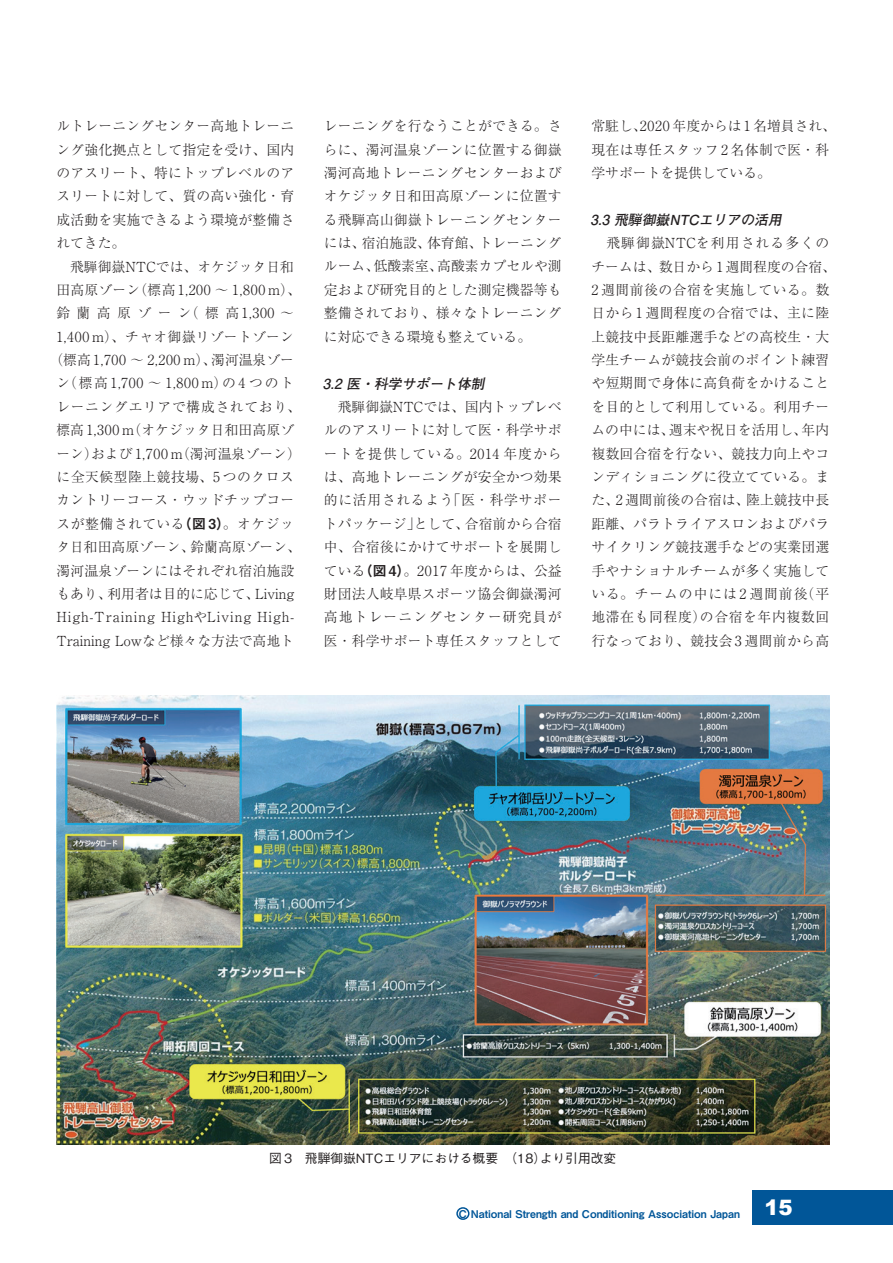
<style>
.page{position:relative;width:893px;height:1263px;background:#fff}
.page>*{position:absolute;margin:0;border:0;box-sizing:border-box;transform-origin:0 0}
.t1{font:300 13.8px/23.4px "Ryumin Pro";letter-spacing:.015em;color:#231f20;text-align:justify}
.t2{font:300 13.8px "Ryumin Pro";letter-spacing:.07em;color:#231f20}
.t3{font:italic 700 13.8px "Futo Go B101 Pro";color:#231f20}
.t4{font:300 13.8px "Ryumin Pro";letter-spacing:.05em;color:#231f20}
.t5{font:300 13.8px "Ryumin Pro";letter-spacing:.035em;color:#231f20}
.t6{font:300 13.8px "Ryumin Pro";letter-spacing:.045em;color:#231f20}
.t7{font:300 13.8px "Ryumin Pro";letter-spacing:.04em;color:#231f20}
.t8{font:300 13.8px "Ryumin Pro";letter-spacing:.465em;color:#231f20}
.t9{font:500 12.75px "Gothic BBB Pro";color:#231f20}
.t10{font:10.65px "Midashi Go Pro MB31";color:#015698}
.s1{font-family:"Midashi Go Pro MB31";font-weight:400}
</style>
<div class="page">
<div style="left:753px;top:1191px;width:140px;height:34px;background:#015698"></div>
<div style="left:456px;top:1207px;width:13px;height:13px;border:2px solid #015698;border-radius:50%"></div>
<img style="left:56px;top:695px;width:773px;height:449px">
<p class="t1" style="left:56px;top:113px;width:239px">ルトレーニングセンター高地トレーニ</p>
<p class="t1" style="left:56px;top:137px;width:239px">ング強化拠点として指定を受け、国内</p>
<p class="t1" style="left:56px;top:160px;width:239px">のアスリート、特にトップレベルのア</p>
<p class="t1" style="left:56px;top:183px;width:239px">スリートに対して、質の高い強化・育</p>
<p class="t1" style="left:56px;top:207px;width:239px">成活動を実施できるよう環境が整備さ</p>
<p class="t1" style="left:56px;top:230px;width:71px">れてきた。</p>
<p class="t1" style="left:56px;top:254px;width:239px">　飛騨御嶽NTCでは、オケジッタ日和</p>
<p class="t1" style="left:56px;top:277px;width:246px">田高原ゾーン（標高 1,200 ～ 1,800 m）、</p>
<p class="t8" style="left:56px;top:302px;width:239px">鈴蘭高原ゾーン（標高 1,300～</p>
<p class="t1" style="left:56px;top:324px;width:239px">1,400 m）、チャオ御嶽リゾートゾーン</p>
<p class="t1" style="left:49px;top:347px;width:246px">（標高 1,700 ～ 2,200 m）、濁河温泉ゾー</p>
<p class="t4" style="left:56px;top:372px;width:239px">ン（標高 1,700 ～ 1,800 m）の 4 つのト</p>
<p class="t6" style="left:56px;top:396px;width:246px">レーニングエリアで構成されており、</p>
<p class="t1" style="left:56px;top:417px;width:239px">標高 1,300 m（オケジッタ日和田高原ゾ</p>
<p class="t1" style="left:56px;top:441px;width:246px">ーン）および 1,700 m（濁河温泉ゾーン）</p>
<p class="t7" style="left:56px;top:466px;width:239px">に全天候型陸上競技場、5 つのクロス</p>
<p class="t1" style="left:56px;top:487px;width:239px">カントリーコース・ウッドチップコー</p>
<p class="t5" style="left:56px;top:513px;width:239px">スが整備されている<span class="s1">（図 3）</span>。オケジッ</p>
<p class="t1" style="left:56px;top:534px;width:246px">タ日和田高原ゾーン、鈴蘭高原ゾーン、</p>
<p class="t1" style="left:56px;top:558px;width:239px">濁河温泉ゾーンにはそれぞれ宿泊施設</p>
<p class="t1" style="left:56px;top:581px;width:239px">もあり、利用者は目的に応じて、Living</p>
<p class="t2" style="left:56px;top:606px;width:239px">High-Training HighやLiving High-</p>
<p class="t1" style="left:56px;top:628px;width:239px">Training Lowなど様々な方法で高地ト</p>
<p class="t1" style="left:324px;top:113px;width:239px">レーニングを行なうことができる。さらに、濁河温泉ゾーンに位置する御嶽濁河高地トレーニングセンターおよびオケジッタ日和田高原ゾーンに位置する飛騨高山御嶽トレーニングセンターには、宿泊施設、体育館、トレーニングルーム、低酸素室、高酸素カプセルや測定および研究目的とした測定機器等も整備されており、様々なトレーニングに対応できる環境も整えている。</p>
<p class="t3" style="left:323px;top:372px;width:167px">3.2 医・科学サポート体制</p>
<p class="t1" style="left:324px;top:394px;width:239px">　飛騨御嶽NTCでは、国内トップレベルのアスリートに対して医・科学サポートを提供している。2014 年度からは、高地トレーニングが安全かつ効果的に活用されるよう「医・科学サポートパッケージ」として、合宿前から合宿中、合宿後にかけてサポートを展開している<span class="s1">（図 4）</span>。2017 年度からは、公益財団法人岐阜県スポーツ協会御嶽濁河高地トレーニングセンター研究員が医・科学サポート専任スタッフとして</p>
<p class="t1" style="left:591px;top:113px;width:246px;text-align:left">常駐し、2020 年度からは 1 名増員され、現在は専任スタッフ 2 名体制で医・科学サポートを提供している。</p>
<p class="t3" style="left:590px;top:209px;width:196px">3.3 飛騨御嶽NTCエリアの活用</p>
<p class="t1" style="left:591px;top:230px;width:246px;text-align:left">　飛騨御嶽NTCを利用される多くのチームは、数日から 1 週間程度の合宿、<br>2 週間前後の合宿を実施している。数日から 1 週間程度の合宿では、主に陸上競技中長距離選手などの高校生・大学生チームが競技会前のポイント練習や短期間で身体に高負荷をかけることを目的として利用している。利用チームの中には、週末や祝日を活用し、年内複数回合宿を行ない、競技力向上やコンディショニングに役立てている。また、2 週間前後の合宿は、陸上競技中長距離、パラトライアスロンおよびパラサイクリング競技選手などの実業団選手やナショナルチームが多く実施している。チームの中には 2 週間前後（平地滞在も同程度）の合宿を年内複数回行なっており、競技会 3 週間前から高</p>
<p class="t9" style="left:269px;top:1147px;width:349px">図 3　飛騨御嶽NTCエリアにおける概要　（18）より引用改変</p>
<p class="t10" style="left:457px;top:1205px;width:337px">Ｃ National Strength and Conditioning Association Japan <sup>15</sup></p>
</div>
